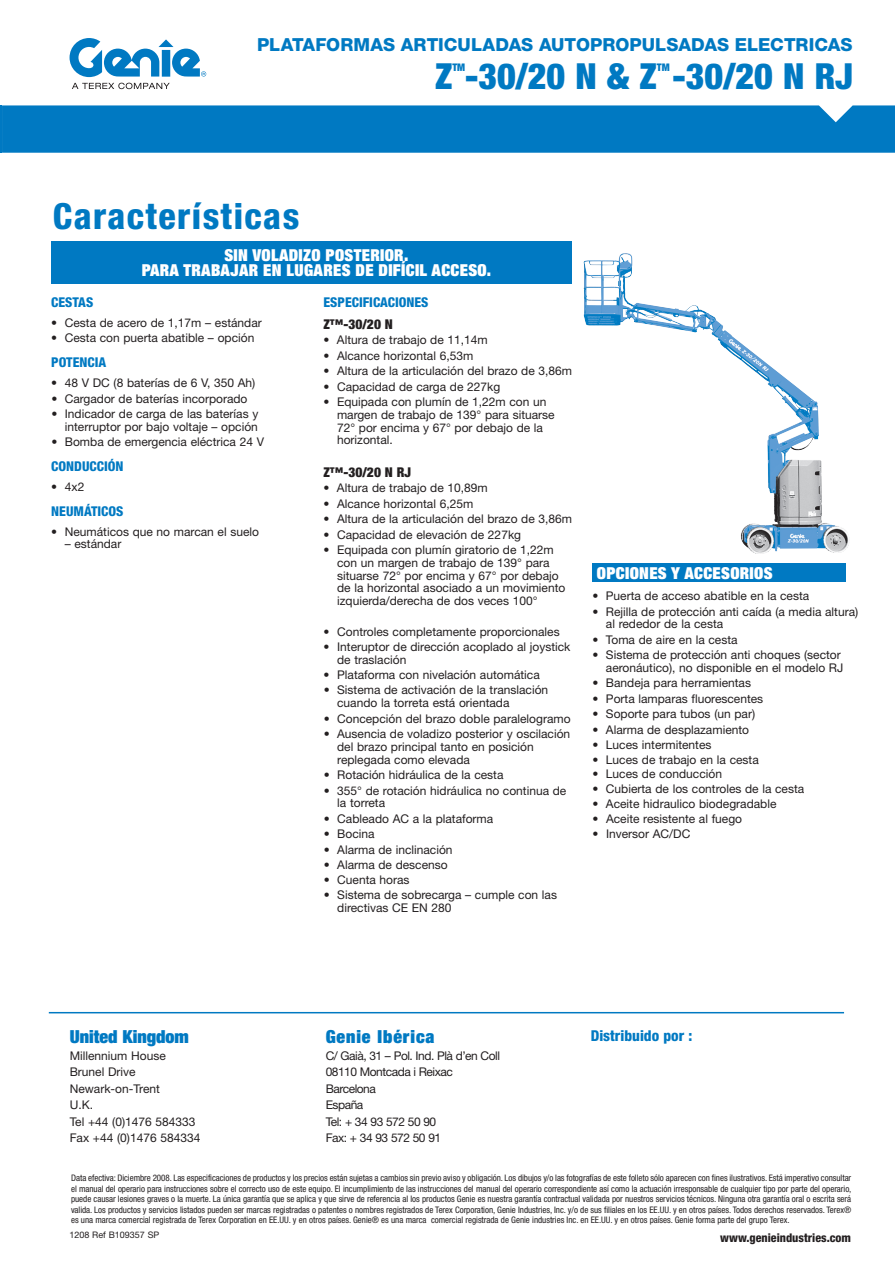
<style>
.page{position:relative;width:895px;height:1263px;background:#fff}
.page>*{position:absolute;margin:0;border:0;box-sizing:border-box;transform-origin:0 0}
.t1{font:900 condensed 36px "Helvetica Neue LT Std";color:#0079c2}
.t2{font:800 condensed 36px "Helvetica Neue LT Std";letter-spacing:.04em;color:#0079c2}
.t3{font:800 18px "Helvetica Neue LT Std";color:#0079c2}
.t4{font:900 condensed 18px "Helvetica Neue LT Std";color:#0079c2}
.t5{font:900 condensed 18px "Helvetica Neue LT Std";letter-spacing:.05em;color:#0079c2}
.t6{font:900 condensed 16.5px/15px "Helvetica Neue LT Std";letter-spacing:.02em;color:#fff}
.t7{font:800 condensed 15px "Helvetica Neue LT Std";color:#0079c2}
.t8{font:800 condensed 13.5px "Helvetica Neue LT Std";color:#0079c2}
.t9{font:900 condensed 13.5px "Helvetica Neue LT Std";color:#231f20}
.t10{font:12px/12.8px "Helvetica Neue LT Std";color:#231f20}
.t11{font:12px/16.5px "Helvetica Neue LT Std";letter-spacing:-.04em;color:#231f20}
.t12{font:800 condensed 12px "Helvetica Neue LT Std";color:#231f20}
.t13{font:900 condensed 10.5px "Helvetica Neue LT Std";color:#0079c2}
.t14{font:condensed 9px/10.5px "Helvetica Neue LT Std";letter-spacing:-.005em;color:#231f20;text-align:justify}
.t15{font:9px "Helvetica Neue LT Std";color:#231f20}
</style>
<div class="page">
<hr style="left:0;top:105px;width:2px;height:48px;background:#0079c2">
<div style="left:2px;top:105px;width:893px;height:48px;background:#0079c2"></div>
<div style="left:592px;top:564px;width:254px;height:18px;background:#0079c2"></div>
<div style="left:51px;top:241px;width:521px;height:43px;background:#0079c2"></div>
<svg style="left:72px;top:83px;width:98px;height:6px"></svg>
<svg style="left:70px;top:38px;width:136px;height:39px"></svg>
<img style="left:583px;top:253px;width:219px;height:267px">
<hr style="left:49px;top:1012px;width:795px;height:1px;background:#0079c2">
<h2 class="t3" style="left:257px;top:34px;width:597px">PLATAFORMAS ARTICULADAS AUTOPROPULSADAS ELECTRICAS</h2>
<h1 class="t2" style="left:53px;top:194px;width:248px">Características</h1>
<h1 class="t1" style="left:435px;top:54px;width:419px">Z -30/20 N &amp; Z -30/20 N RJ</h1>
<p class="t13" style="left:452px;top:61px;width:14px">TM</p>
<p class="t13" style="left:657px;top:61px;width:14px">TM</p>
<h3 class="t6" style="left:142px;top:247px;width:300px;text-indent:83px">SIN VOLADIZO POSTERIOR.<br>PARA TRABAJAR EN LUGARES DE DIFÍCIL ACCES</h3>
<h3 class="t6" style="left:477px;top:262px;width:15px">O.</h3>
<p class="t8" style="left:51px;top:294px;width:43px">CESTAS</p>
<p class="t10" style="left:51px;top:316px;width:212px">• Cesta de acero de 1,17m – estándar</p>
<p class="t10" style="left:51px;top:332px;width:204px">• Cesta con puerta abatible – opción</p>
<p class="t8" style="left:51px;top:354px;width:56px">POTENCIA</p>
<p class="t10" style="left:51px;top:376px;width:205px">• 48 V DC (8 baterías de 6 V, 350 Ah)</p>
<p class="t10" style="left:51px;top:392px;width:198px">• Cargador de baterías incorporado</p>
<p class="t10" style="left:51px;top:407px;width:208px;text-align:right">• Indicador de carga de las baterías y interruptor por bajo voltaje – opción</p>
<p class="t10" style="left:51px;top:435px;width:214px">• Bomba de emergencia eléctrica 24 V</p>
<p class="t8" style="left:51px;top:458px;width:74px">CONDUCCIÓN</p>
<p class="t10" style="left:51px;top:480px;width:35px">• 4x2</p>
<p class="t8" style="left:51px;top:503px;width:74px">NEUMÁTICOS</p>
<p class="t10" style="left:51px;top:525px;width:209px">• Neumáticos que no marcan el suelo</p>
<p class="t10" style="left:65px;top:538px;width:58px">– estándar</p>
<p class="t8" style="left:323px;top:294px;width:15px">Especi</p>
<p class="t8" style="left:363px;top:294px;width:14px">ficaciones</p>
<p class="t9" style="left:323px;top:316px;width:71px">Z™-30/20 N</p>
<p class="t10" style="left:323px;top:334px;width:166px">• Altura de trabajo de 11,14m</p>
<p class="t10" style="left:323px;top:349px;width:151px">• Alcance horizontal 6,53m</p>
<p class="t10" style="left:323px;top:364px;width:250px">• Altura de la articulación del brazo de 3,86m</p>
<p class="t10" style="left:323px;top:380px;width:178px">• Capacidad de carga de 227kg</p>
<p class="t10" style="left:337px;top:395px;width:219px;text-indent:-14px">• Equipada con plumín de 1,22m con un margen de trabajo de 139° para situarse<br>72° por encima y 67° por debajo de la horizontal.</p>
<p class="t9" style="left:323px;top:464px;width:89px">Z™-30/20 N RJ</p>
<p class="t10" style="left:323px;top:481px;width:166px">• Altura de trabajo de 10,89m</p>
<p class="t10" style="left:323px;top:497px;width:151px">• Alcance horizontal 6,25m</p>
<p class="t10" style="left:323px;top:512px;width:250px">• Altura de la articulación del brazo de 3,86m</p>
<p class="t10" style="left:323px;top:528px;width:199px">• Capacidad de elevación de 227kg</p>
<p class="t10" style="left:337px;top:543px;width:230px;text-indent:-14px">• Equipada con plumín giratorio de 1,22m con un margen de trabajo de 139° para situarse 72° por encima y 67° por debajo de la horizontal asociado a un movimiento izquierda/derecha de dos veces 100°</p>
<p class="t10" style="left:324px;top:625px;width:238px">• Controles completamente proporcionales</p>
<p class="t10" style="left:337px;top:641px;width:235px;text-indent:-14px">• Interuptor de dirección acoplado al joystick de traslación</p>
<p class="t10" style="left:324px;top:668px;width:218px">• Plataforma con nivelación automática</p>
<p class="t10" style="left:337px;top:684px;width:213px;text-indent:-14px">• Sistema de activación de la translación cuando la torreta está orientada</p>
<p class="t10" style="left:324px;top:712px;width:248px">• Concepción del brazo doble paralelogramo</p>
<p class="t10" style="left:337px;top:727px;width:234px;text-indent:-14px">• Ausencia de voladizo posterior y oscilación del brazo principal tanto en posición replegada como elevada</p>
<p class="t10" style="left:324px;top:768px;width:181px">• Rotación hidráulica de la cesta</p>
<p class="t10" style="left:337px;top:784px;width:231px;text-indent:-14px">• 355° de rotación hidráulica no continua de la torreta</p>
<p class="t10" style="left:324px;top:812px;width:171px">• Cableado AC a la plataforma</p>
<p class="t10" style="left:324px;top:827px;width:52px">• Bocina</p>
<p class="t10" style="left:324px;top:843px;width:130px">• Alarma de inclinación</p>
<p class="t10" style="left:324px;top:858px;width:125px">• Alarma de descenso</p>
<p class="t10" style="left:324px;top:873px;width:87px">• Cuenta horas</p>
<p class="t10" style="left:337px;top:889px;width:221px;text-indent:-14px">• Sistema de sobrecarga – cumple con las directivas CE EN 280</p>
<h3 class="t6" style="left:597px;top:565px;width:143px">OPCIONES Y ACCESORIO</h3>
<h3 class="t6" style="left:764px;top:565px;width:10px">S</h3>
<p class="t10" style="left:592px;top:589px;width:218px">• Puerta de acceso abatible en la cesta</p>
<p class="t10" style="left:606px;top:605px;width:254px;text-indent:-14px">• Rejilla de protección anti caída (a media altura) al rededor de la cesta</p>
<p class="t10" style="left:592px;top:633px;width:147px">• Toma de aire en la cesta</p>
<p class="t10" style="left:592px;top:648px;width:252px;text-align:right">• Sistema de protección anti choques (sector aeronáutico), no disponible en el modelo RJ</p>
<p class="t10" style="left:592px;top:677px;width:160px">• Bandeja para herramientas</p>
<p class="t10" style="left:592px;top:692px;width:172px">• Porta lamparas fluorescentes</p>
<p class="t10" style="left:592px;top:708px;width:164px">• Soporte para tubos (un par)</p>
<p class="t10" style="left:592px;top:723px;width:158px">• Alarma de desplazamiento</p>
<p class="t10" style="left:592px;top:738px;width:120px">• Luces intermitentes</p>
<p class="t10" style="left:592px;top:753px;width:168px">• Luces de trabajo en la cesta</p>
<p class="t10" style="left:592px;top:768px;width:131px">• Luces de conducción</p>
<p class="t10" style="left:592px;top:782px;width:213px">• Cubierta de los controles de la cesta</p>
<p class="t10" style="left:592px;top:797px;width:185px">• Aceite hidraulico biodegradable</p>
<p class="t10" style="left:592px;top:812px;width:151px">• Aceite resistente al fuego</p>
<p class="t10" style="left:592px;top:827px;width:99px">• Inversor AC/DC</p>
<h2 class="t4" style="left:70px;top:1025px;width:121px">UNITED KINGDOM</h2>
<p class="t10" style="left:70px;top:1047px;width:132px;line-height:16.5px">Millennium House<br>Brunel Drive<br>Newark-on-Trent<br>U.K.<br>Tel +44 (0)1476 584333<br>Fax +44 (0)1476 584334</p>
<h2 class="t5" style="left:326px;top:1025px;width:110px">GENIE IBÉRICA</h2>
<p class="t11" style="left:326px;top:1047px;width:176px">C/ Gaià, 31 – Pol. Ind. Plà d’en Coll<br>08110 Montcada i Reixac<br>Barcelona<br>España<br>Tel: + 34 93 572 50 90<br>Fax: + 34 93 572 50 91</p>
<p class="t7" style="left:591px;top:1027px;width:103px">Distribuido por :</p>
<p class="t14" style="left:71px;top:1173px;width:782px">Data efectiva: Diciembre 2008. Las especificaciones de productos y los precios están sujetas a cambios sin previo aviso y obligación. Los dibujos y/o las fotografías de este folleto sólo aparecen con fines ilustrativos. Está imperativo consultar el manual del operario para instrucciones sobre el correcto uso de este equipo. El incumplimiento de las instrucciones del manual del operario correspondiente así como la actuación irresponsable de cualquier tipo por parte del operario, puede causar lesiones graves o la muerte. La única garantía que se aplica y que sirve de referencia al los productos Genie es nuestra garantía contractual validada por nuestros servicios técnicos. Ninguna otra garantía oral o escrita será valida. Los productos y servicios listados pueden ser marcas registradas o patentes o nombres registrados de Terex Corporation, Genie Industries, Inc. y/o de sus filiales en los EE.UU. y en otros países. Todos derechos reservados. Terex® es una marca comercial registrada de Terex Corporation en EE.UU. y en otros países. Genie® es una marca comercial registrada de Genie industries Inc. en EE.UU. y en otros países. Genie forma parte del grupo Terex.</p>
<p class="t15" style="left:70px;top:1230px;width:91px">1208 Ref B109357 SP</p>
<p class="t12" style="left:720px;top:1230px;width:132px">www.genieindustries.com</p>
</div>
